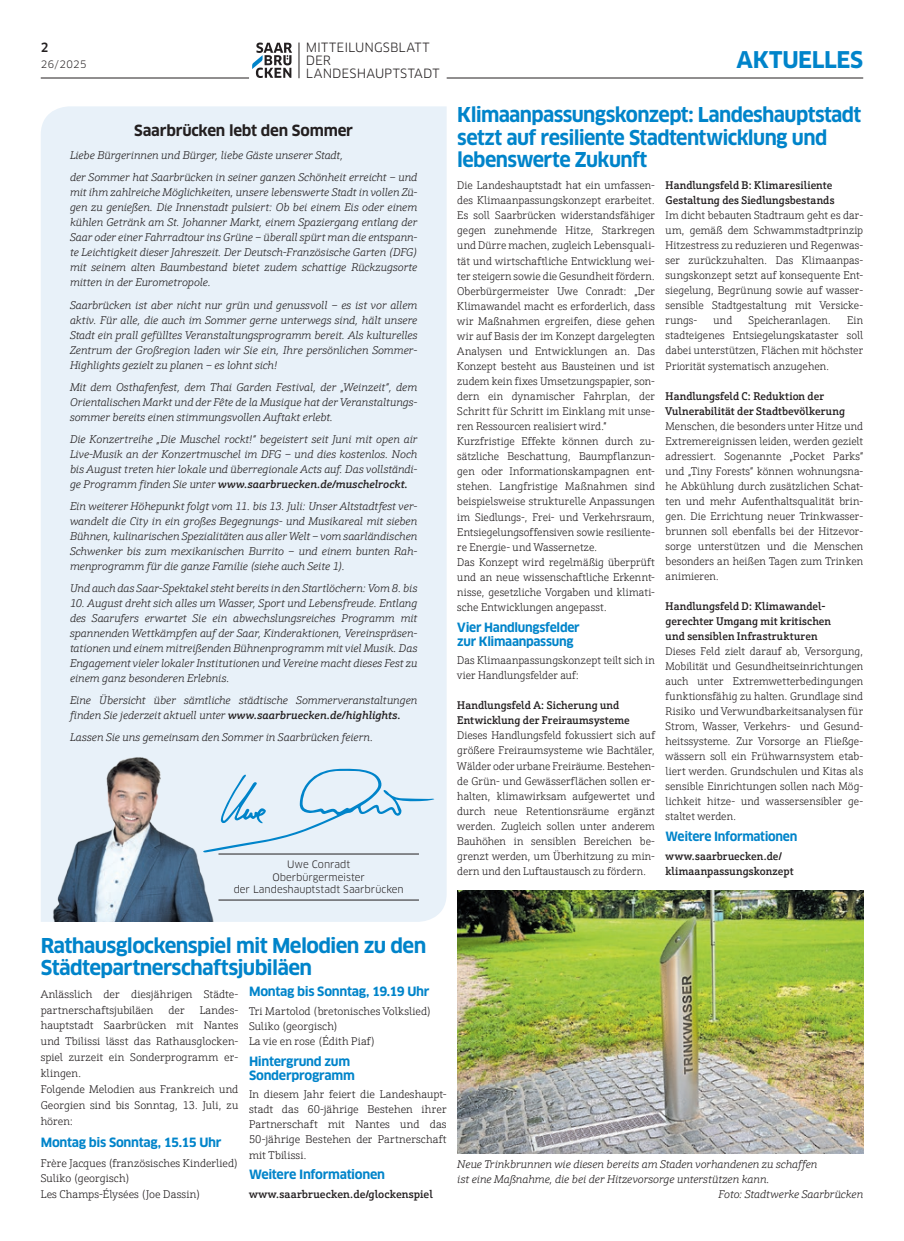
<style>
.page{position:relative;width:904px;height:1241px;background:#fff}
.page>*{position:absolute;margin:0;border:0;box-sizing:border-box;transform-origin:0 0}
.t1{font:700 22.5px "Clan OT";letter-spacing:-.015em;color:#0084ca}
.t2{font:700 20px/22.5px "Clan OT";letter-spacing:-.035em;color:#0084ca}
.t3{font:700 15px "Clan OT";letter-spacing:-.015em;color:#231f20}
.t4{font:700 12.5px/13.8px "Clan OT";letter-spacing:-.025em;color:#0084ca}
.t5{font:12.5px/12.8px "Clan OT";letter-spacing:.005em;color:#231f20}
.t6{font:500 12.5px "Clan OT";color:#231f20;scale:.95 1}
.t7{font:300 11.25px/15px "Schnebel Slab Pro";letter-spacing:.005em;color:#231f20}
.t8{font:italic 300 11.25px/15px "Schnebel Slab Pro";letter-spacing:-.005em;color:#231f20;text-align:justify}
.t9{font:500 11.25px/15px "Schnebel Slab Pro";letter-spacing:.005em;color:#231f20}
.t10{font:10px/12.5px "Clan OT";color:#231f20;text-align:center}
.s1{font-weight:500}
</style>
<div class="page">
<hr style="left:446px;top:78px;width:417px;height:1px;background:#231f20">
<hr style="left:41px;top:78px;width:208px;height:1px;background:#231f20">
<svg style="left:252px;top:43px;width:40px;height:35px"></svg>
<hr style="left:299px;top:43px;width:1px;height:35px;background:#231f20">
<div style="left:41px;top:106px;width:405px;height:815px;background:#e8f1f9"></div>
<img style="left:53px;top:755px;width:165px;height:166px">
<hr style="left:218px;top:853px;width:201px;height:1px;background:#231f20">
<hr style="left:218px;top:899px;width:201px;height:1px;background:#231f20">
<svg style="left:203px;top:768px;width:231px;height:84px;background:#d5e8f5"></svg>
<img style="left:457px;top:890px;width:406px;height:262px">
<p class="t6" style="left:41px;top:40px;width:10px">2</p>
<p class="t5" style="left:306px;top:41px;width:135px">Mitteilungsblatt der<br>Landeshauptstadt</p>
<h1 class="t1" style="left:736px;top:47px;width:128px">Aktuelles</h1>
<p class="t10" style="left:41px;top:58px;width:47px">26/2025</p>
<h3 class="t3" style="left:134px;top:122px;width:220px">Saarbrücken lebt den Sommer</h3>
<p class="t8" style="left:70px;top:145px;width:349px;line-height:22.1px">Liebe Bürgerinnen und Bürger, liebe Gäste unserer Stadt,<br>der Sommer hat Saarbrücken in seiner ganzen Schönheit erreicht – und</p>
<p class="t8" style="left:70px;top:185px;width:349px">mit ihm zahlreiche Möglichkeiten, unsere lebenswerte Stadt in vollen Zü&shy;gen zu genießen. Die Innenstadt pulsiert: Ob bei einem Eis oder einem kühlen Getränk am St. Johanner Markt, einem Spaziergang entlang der Saar oder einer Fahrradtour ins Grüne – überall spürt man die entspann&shy;te Leichtigkeit dieser Jahreszeit. Der Deutsch-Französische Garten (DFG) mit seinem alten Baumbestand bietet zudem schattige Rückzugsorte mitten in der Eurometropole.</p>
<p class="t8" style="left:70px;top:297px;width:349px">Saarbrücken ist aber nicht nur grün und genussvoll – es ist vor allem aktiv. Für alle, die auch im Sommer gerne unterwegs sind, hält unsere Stadt ein prall gefülltes Veranstaltungsprogramm bereit. Als kulturelles Zentrum der Großregion laden wir Sie ein, Ihre persönlichen Sommer-Highlights gezielt zu planen – es lohnt sich!</p>
<p class="t8" style="left:70px;top:379px;width:349px">Mit dem Osthafenfest, dem Thai Garden Festival, der „Weinzeit“, dem Orientalischen Markt und der Fête de la Musique hat der Veranstaltungs&shy;sommer bereits einen stimmungsvollen Auftakt erlebt.</p>
<p class="t8" style="left:70px;top:431px;width:349px">Die Konzertreihe „Die Muschel rockt!“ begeistert seit Juni mit open air Live-Musik an der Konzertmuschel im DFG – und dies kostenlos. Noch bis August treten hier lokale und überregionale Acts auf. Das vollständi&shy;ge Programm finden Sie unter <span class="s1">www.saarbruecken.de/muschelrockt.</span></p>
<p class="t8" style="left:70px;top:499px;width:349px">Ein weiterer Höhepunkt folgt vom 11. bis 13. Juli: Unser Altstadtfest ver&shy;wandelt die City in ein großes Begegnungs- und Musikareal mit sieben Bühnen, kulinarischen Spezialitäten aus aller Welt – vom saarländischen Schwenker bis zum mexikanischen Burrito – und einem bunten Rah&shy;menprogramm für die ganze Familie (siehe auch Seite 1).</p>
<p class="t8" style="left:70px;top:581px;width:349px">Und auch das Saar-Spektakel steht bereits in den Startlöchern: Vom 8. bis</p>
<p class="t8" style="left:70px;top:596px;width:349px">10. August dreht sich alles um Wasser, Sport und Lebensfreude. Entlang des Saarufers erwartet Sie ein abwechslungsreiches Programm mit spannenden Wettkämpfen auf der Saar, Kinderaktionen, Vereinspräsen&shy;tationen und einem mitreißenden Bühnenprogramm mit viel Musik. Das Engagement vieler lokaler Institutionen und Vereine macht dieses Fest zu einem ganz besonderen Erlebnis.</p>
<p class="t8" style="left:70px;top:693px;width:349px">Eine Übersicht über sämtliche städtische Sommerveranstaltungen finden Sie jederzeit aktuell unter <span class="s1">www.saarbruecken.de/highlights.</span></p>
<p class="t8" style="left:70px;top:730px;width:305px">Lassen Sie uns gemeinsam den Sommer in Saarbrücken feiern.</p>
<p class="t10" style="left:234px;top:858px;width:171px">Uwe Conradt<br>Oberbürgermeister<br>der Landeshauptstadt Saarbrücken</p>
<h2 class="t2" style="left:457px;top:104px;width:405px">Klimaanpassungskonzept: Landeshauptstadt setzt auf resiliente Stadtentwicklung und lebenswerte Zukunft</h2>
<p class="t7" style="left:457px;top:178px;width:199px">Die Landeshauptstadt hat ein umfassen&shy;des Klimaanpassungskonzept erarbeitet.<br>Es soll Saarbrücken widerstandsfähiger gegen zunehmende Hitze, Starkregen und Dürre machen, zugleich Lebensquali&shy;tät und wirtschaftliche Entwicklung wei&shy;ter steigern sowie die Gesundheit fördern.<br>Oberbürgermeister Uwe Conradt: „Der Klimawandel macht es erforderlich, dass wir Maßnahmen ergreifen, diese gehen wir auf Basis der im Konzept dargelegten Analysen und Entwicklungen an. Das Konzept besteht aus Bausteinen und ist zudem kein fixes Umsetzungspapier, son&shy;dern ein dynamischer Fahrplan, der Schritt für Schritt im Einklang mit unse&shy;ren Ressourcen realisiert wird.“ Kurzfristige Effekte können durch zu&shy;sätzliche Beschattung, Baumpflanzun&shy;gen oder Informationskampagnen ent&shy;stehen. Langfristige Maßnahmen sind beispielsweise strukturelle Anpassungen im Siedlungs-, Frei- und Verkehrsraum, Entsiegelungsoffensiven sowie resiliente&shy;re Energie- und Wassernetze.<br>Das Konzept wird regelmäßig überprüft und an neue wissenschaftliche Erkennt&shy;nisse, gesetzliche Vorgaben und klimati&shy;sche Entwicklungen angepasst.</p>
<p class="t4" style="left:457px;top:620px;width:124px">Vier Handlungsfelder zur Klimaanpassung</p>
<p class="t7" style="left:457px;top:653px;width:199px">Das Klimaanpassungskonzept teilt sich in vier Handlungsfelder auf:</p>
<p class="t9" style="left:457px;top:698px;width:174px">Handlungsfeld A: Sicherung und<br>Entwicklung der Freiraumsysteme</p>
<p class="t7" style="left:457px;top:728px;width:199px;text-align:justify">Dieses Handlungsfeld fokussiert sich auf größere Freiraumsysteme wie Bachtäler, Wälder oder urbane Freiräume. Bestehen&shy;de Grün- und Gewässerflächen sollen er&shy;halten, klimawirksam aufgewertet und durch neue Retentionsräume ergänzt werden. Zugleich sollen unter anderem Bauhöhen in sensiblen Bereichen be&shy;grenzt werden, um Überhitzung zu min&shy;dern und den Luftaustausch zu fördern.</p>
<p class="t9" style="left:665px;top:178px;width:170px">Handlungsfeld B: Klimaresiliente<br>Gestaltung des Siedlungsbestands</p>
<p class="t7" style="left:665px;top:208px;width:199px;text-align:justify">Im dicht bebauten Stadtraum geht es dar&shy;um, gemäß dem Schwammstadtprinzip Hitzestress zu reduzieren und Regenwas&shy;ser zurückzuhalten. Das Klimaanpas&shy;sungskonzept setzt auf konsequente Ent&shy;siegelung, Begrünung sowie auf wasser&shy;sensible Stadtgestaltung mit Versicke&shy;rungs-</p>
<p class="t7" style="left:713px;top:313px;width:20px">und</p>
<p class="t7" style="left:748px;top:313px;width:84px">Speicheranlagen.</p>
<p class="t7" style="left:665px;top:313px;width:199px;text-align:justify;text-indent:182px">Ein stadteigenes Entsiegelungskataster soll dabei unterstützen, Flächen mit höchster Priorität systematisch anzugehen.</p>
<p class="t9" style="left:665px;top:388px;width:181px">Handlungsfeld C: Reduktion der<br>Vulnerabilität der Stadtbevölkerung</p>
<p class="t7" style="left:665px;top:418px;width:199px;text-align:justify">Menschen, die besonders unter Hitze und Extremereignissen leiden, werden gezielt adressiert. Sogenannte „Pocket Parks“ und „Tiny Forests“ können wohnungsna&shy;he Abkühlung durch zusätzlichen Schat&shy;ten und mehr Aufenthaltsqualität brin&shy;gen. Die Errichtung neuer Trinkwasser&shy;brunnen soll ebenfalls bei der Hitzevor&shy;sorge unterstützen und die Menschen besonders an heißen Tagen zum Trinken animieren.</p>
<p class="t9" style="left:665px;top:598px;width:167px">Handlungsfeld D: Klimawandel&shy;gerechter Umgang mit kritischen und sensiblen Infrastrukturen</p>
<p class="t7" style="left:665px;top:643px;width:199px;text-align:justify">Dieses Feld zielt darauf ab, Versorgung, Mobilität und Gesundheitseinrichtungen auch unter Extremwetterbedingungen funktionsfähig zu halten. Grundlage sind Risiko und Verwundbarkeitsanalysen für Strom, Wasser, Verkehrs- und Gesund&shy;heitssysteme. Zur Vorsorge an Fließge&shy;wässern soll ein Frühwarnsystem etab&shy;liert werden. Grundschulen und Kitas als sensible Einrichtungen sollen nach Mög&shy;lichkeit hitze- und wassersensibler ge&shy;staltet werden.</p>
<p class="t4" style="left:665px;top:829px;width:133px">Weitere Informationen</p>
<p class="t9" style="left:665px;top:848px;width:130px">www.saarbruecken.de/ klimaanpassungskonzept</p>
<h2 class="t2" style="left:41px;top:934px;width:387px">Rathausglockenspiel mit Melodien zu den<br>Städtepartnerschaftsjubiläen</h2>
<p class="t7" style="left:41px;top:985px;width:198px;line-height:16px">Anlässlich der diesjährigen Städte&shy;partnerschaftsjubiläen</p>
<p class="t4" style="left:249px;top:984px;width:182px">Montag bis Sonntag, 19.19 Uhr</p>
<p class="t7" style="left:249px;top:1003px;width:184px">Tri Martolod (bretonisches Volkslied)<br>Suliko (georgisch)<br>La vie en rose (Édith Piaf)</p>
<p class="t4" style="left:249px;top:1054px;width:107px">Hintergrund zum<br>Sonderprogramm</p>
<p class="t7" style="left:249px;top:1087px;width:199px;text-align:justify">In diesem Jahr feiert die Landeshaupt&shy;stadt das 60-jährige Bestehen ihrer Partnerschaft mit Nantes und das 50-jährige Bestehen der Partnerschaft mit Tbilissi.</p>
<p class="t4" style="left:249px;top:1167px;width:137px">Weitere Informationen</p>
<p class="t9" style="left:249px;top:1186px;width:185px">www.saarbruecken.de/glockenspiel</p>
<p class="t7" style="left:41px;top:1001px;width:199px;line-height:16px;text-indent:159px">Landes&shy;hauptstadt Saarbrücken mit Nantes und Tbilissi lässt das Rathausglocken&shy;spiel zurzeit ein Sonderprogramm er&shy;klingen.<br>Folgende Melodien aus Frankreich und<br>Georgien sind bis Sonntag, 13. Juli, zu hören:</p>
<p class="t4" style="left:41px;top:1135px;width:182px">Montag bis Sonntag, 15.15 Uhr</p>
<p class="t7" style="left:41px;top:1154px;width:199px;line-height:16px">Frère Jacques (französisches Kinderlied)<br>Suliko (georgisch)<br>Les Champs-Élysées (Joe Dassin)</p>
<p class="t7" style="left:168px;top:1002px;width:18px">der</p>
<p class="t8" style="left:457px;top:1157px;width:361px">Neue Trinkbrunnen wie diesen bereits am Staden vorhandenen zu schaffen</p>
<p class="t8" style="left:457px;top:1172px;width:314px">ist eine Maßnahme, die bei der Hitzevorsorge unterstützen kann.</p>
<p class="t8" style="left:718px;top:1187px;width:146px">Foto: Stadtwerke Saarbrücken</p>
</div>
